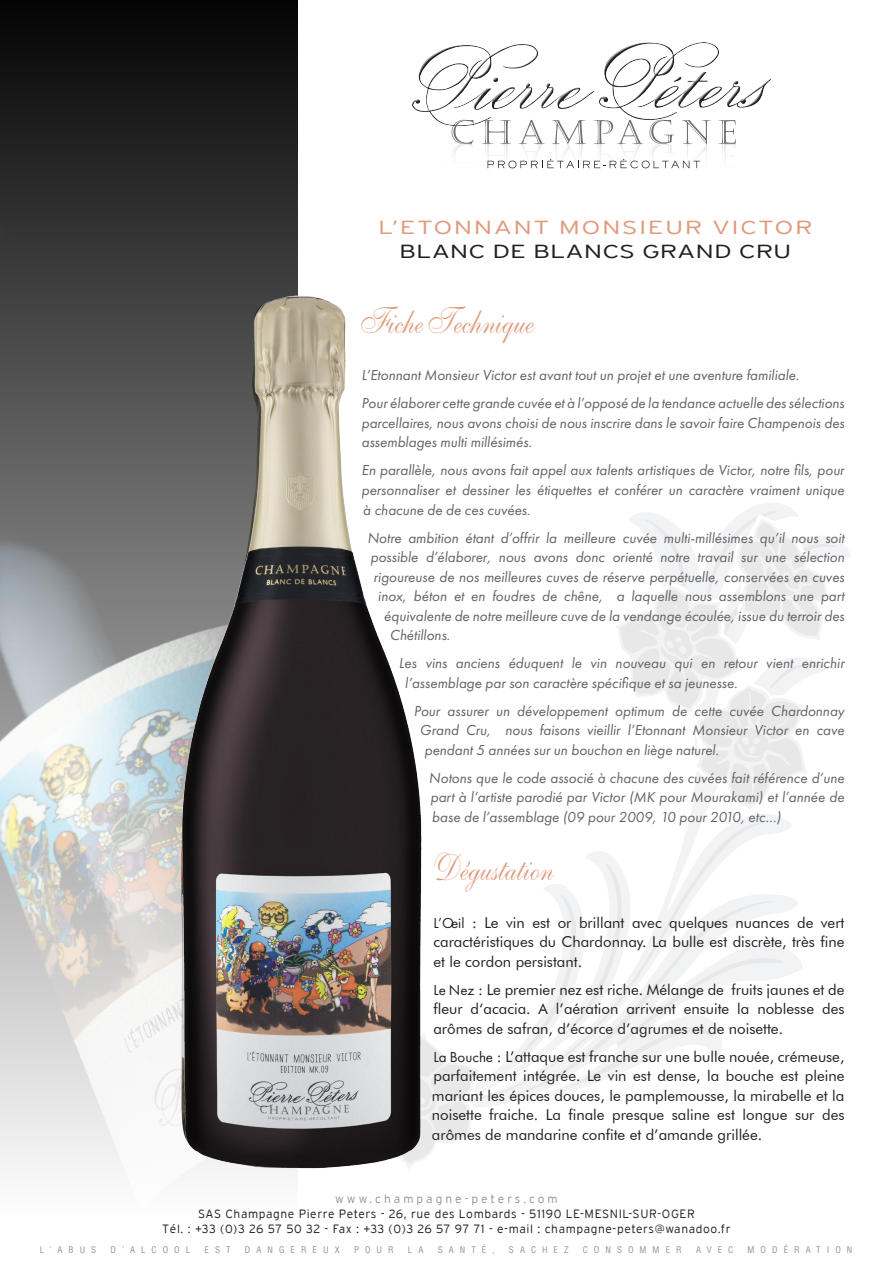
<style>
.page{position:relative;width:893px;height:1263px;background:#fff}
.page>*{position:absolute;margin:0;border:0;box-sizing:border-box;transform-origin:0 0}
.t1{font:37.5px "Shelley Allegro Script";color:#e09a7c;scale:.8 1}
.t2{font:300 18.9px "Interstate";letter-spacing:.05em;color:#e09a7c;scale:1.43 1}
.t3{font:300 18.9px "Interstate";color:#231f20;scale:1.43 1}
.t4{font:italic 15px/19.5px "Futura PT";color:#636366;text-align:justify}
.t5{font:15px/19.5px "Futura BT";color:#231f20;text-align:justify}
.t6{font:300 12px "Interstate";letter-spacing:.05em;color:#231f20}
.t7{font:300 12px "Interstate";letter-spacing:.25em;color:#939598}
.t8{font:condensed 9px "Helvetica";letter-spacing:.67em;color:#939598}
.s1{font-family:"Futura PT"}
</style>
<div class="page">
<svg style="left:689px;top:810px;width:114px;height:167px"></svg>
<svg style="left:617px;top:503px;width:233px;height:307px"></svg>
<svg style="left:617px;top:821px;width:149px;height:43px"></svg>
<svg style="left:617px;top:864px;width:166px;height:210px"></svg>
<svg style="left:452px;top:125px;width:22px;height:33px"></svg>
<svg style="left:718px;top:125px;width:18px;height:32px"></svg>
<img style="left:413px;top:43px;width:357px;height:82px">
<svg style="left:482px;top:120px;width:229px;height:48px"></svg>
<img style="left:0;top:0;width:298px;height:262px">
<img style="left:0;top:262px;width:617px;height:909px">
<p class="t2" style="left:378px;top:217px;width:305px">L’ETONNANT MONSIEUR VICTOR</p>
<p class="t3" style="left:399px;top:241px;width:276px">BLANC DE BLANCS GRAND CRU</p>
<p class="t1" style="left:361px;top:299px;width:217px">Fiche Technique</p>
<p class="t4" style="left:361px;top:366px;width:439px">L’Etonnant Monsieur Victor est avant tout un projet et une aventure familiale.</p>
<p class="t4" style="left:361px;top:394px;width:485px">Pour élaborer cette grande cuvée et à l’opposé de la tendance actuelle des sélections parcellaires, nous avons choisi de nous inscrire dans le savoir faire Champenois des assemblages multi millésimés.</p>
<p class="t4" style="left:361px;top:461px;width:485px">En parallèle, nous avons fait appel aux talents artistiques de Victor, notre fils, pour personnaliser et dessiner les étiquettes et conférer un caractère vraiment unique à chacune de de ces cuvées.</p>
<p class="t4" style="left:367px;top:528px;width:479px">Notre ambition étant d’offrir la meilleure cuvée multi-millésimes qu’il nous soit</p>
<p class="t4" style="left:370px;top:547px;width:476px">possible d’élaborer, nous avons donc orienté notre travail sur une sélection</p>
<p class="t4" style="left:373px;top:567px;width:473px">rigoureuse de nos meilleures cuves de réserve perpétuelle, conservées en cuves</p>
<p class="t4" style="left:378px;top:586px;width:468px">inox, béton et en foudres de chêne, a laquelle nous assemblons une part</p>
<p class="t4" style="left:384px;top:606px;width:462px">équivalente de notre meilleure cuve de la vendange écoulée, issue du terroir des</p>
<p class="t4" style="left:390px;top:625px;width:62px">Chétillons.</p>
<p class="t4" style="left:405px;top:653px;width:441px;text-indent:-6px">Les vins anciens éduquent le vin nouveau qui en retour vient enrichir l’assemblage par son caractère spécifique et sa jeunesse.</p>
<p class="t4" style="left:414px;top:701px;width:432px">Pour assurer un développement optimum de cette cuvée Chardonnay</p>
<p class="t4" style="left:420px;top:720px;width:426px">Grand Cru, nous faisons vieillir l’Etonnant Monsieur Victor en cave</p>
<p class="t4" style="left:424px;top:740px;width:296px">pendant 5 années sur un bouchon en liège naturel.</p>
<p class="t4" style="left:429px;top:768px;width:417px">Notons que le code associé à chacune des cuvées fait référence d’une part à l’artiste parodié par Victor (MK pour Mourakami) et l’année de base de l’assemblage (09 pour 2009, 10 pour 2010, etc…)</p>
<p class="t1" style="left:433px;top:846px;width:151px">Dégustation</p>
<p class="t5" style="left:433px;top:912px;width:413px"><span class="s1">L’Oeil</span> : Le vin est or brillant avec quelques nuances de vert caractéristiques du Chardonnay. La bulle est discrète, très fine et le cordon persistant.</p>
<p class="t5" style="left:433px;top:979px;width:413px"><span class="s1">Le Nez</span> : Le premier nez est riche. Mélange de fruits jaunes et de fleur d‘acacia. A l’aération arrivent ensuite la noblesse des arômes de safran, d’écorce d’agrumes et de noisette.</p>
<p class="t5" style="left:432px;top:1046px;width:414px"><span class="s1">La Bouche</span> : L’attaque est franche sur une bulle nouée, crémeuse, parfaitement intégrée. Le vin est dense, la bouche est pleine mariant les épices douces, le pamplemousse, la mirabelle et la noisette fraiche. La finale presque saline est longue sur des arômes de mandarine confite et d’amande grillée.</p>
<p class="t7" style="left:335px;top:1192px;width:224px">www.champagne-peters.com</p>
<p class="t6" style="left:198px;top:1207px;width:498px">SAS Champagne Pierre Peters - 26, rue des Lombards - 51190 LE-MESNIL-SUR-OGER</p>
<p class="t6" style="left:162px;top:1222px;width:570px">Tél. : +33 (0)3 26 57 50 32 - Fax : +33 (0)3 26 57 97 71 - e-mail : champagne-peters@wanadoo.fr</p>
<p class="t8" style="left:40px;top:1244px;width:58px">L’ABUS</p>
<p class="t8" style="left:111px;top:1244px;width:81px">D’ALCOOL</p>
<p class="t8" style="left:205px;top:1244px;width:28px">EST</p>
<p class="t8" style="left:245px;top:1244px;width:96px">DANGEREUX</p>
<p class="t8" style="left:354px;top:1244px;width:41px">POUR</p>
<p class="t8" style="left:408px;top:1244px;width:17px">L A</p>
<p class="t8" style="left:438px;top:1244px;width:58px">SANTÉ,</p>
<p class="t8" style="left:509px;top:1244px;width:61px">SACHEZ</p>
<p class="t8" style="left:583px;top:1244px;width:100px">CONSOMMER</p>
<p class="t8" style="left:696px;top:1244px;width:39px">AVEC</p>
<p class="t8" style="left:748px;top:1244px;width:106px">MODÉRATION</p>
</div>
